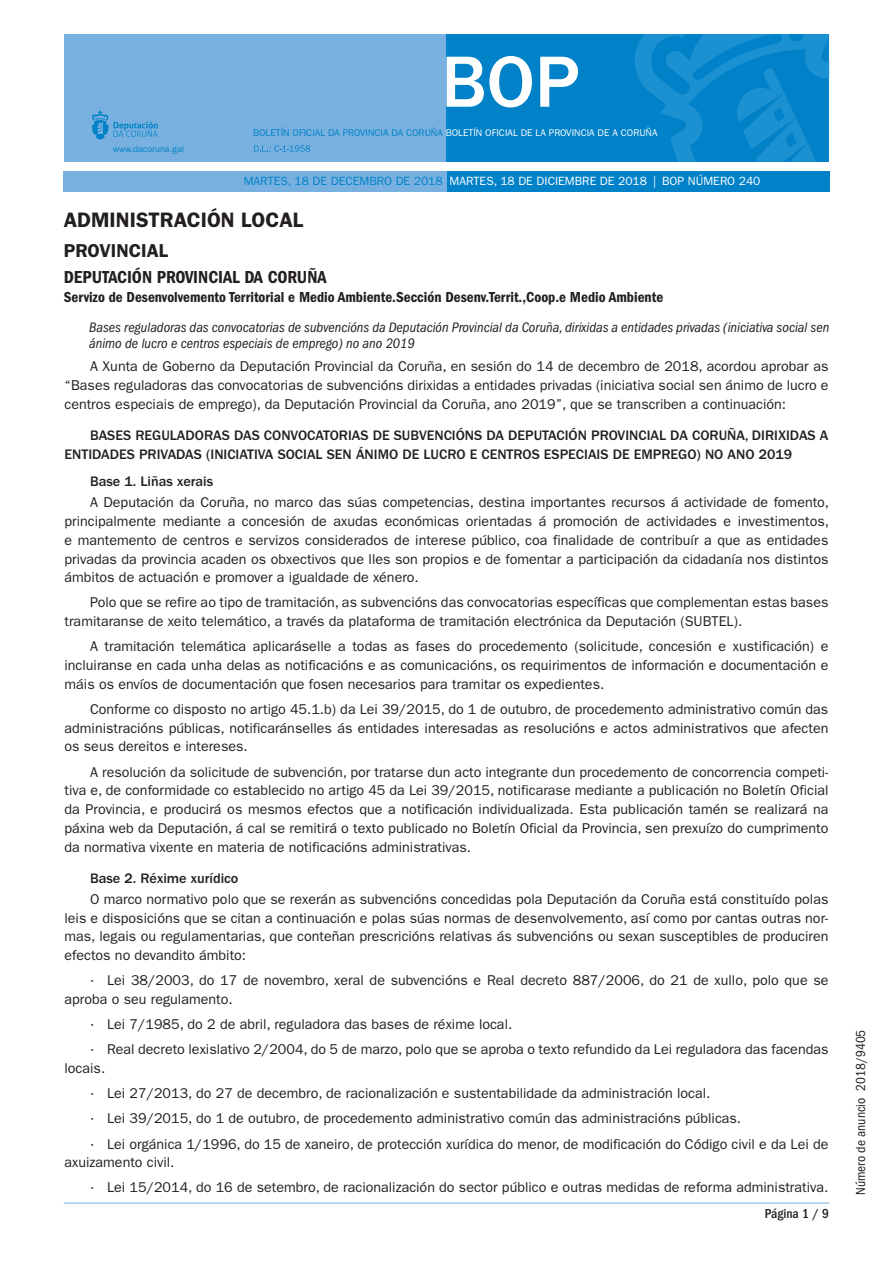
<style>
.page{position:relative;width:893px;height:1263px;background:#fff}
.page>*{position:absolute;margin:0;border:0;box-sizing:border-box;transform-origin:0 0}
.t1{font:500 75px "ITC Franklin Gothic Std";color:#fff}
.t2{font:600 21px "ITC Franklin Gothic Std";color:#231f20}
.t3{font:600 18.75px "ITC Franklin Gothic Std";color:#231f20}
.t4{font:18px "ITC Franklin Gothic Std Dm Cd";color:#231f20}
.t5{font:15px "ITC Franklin Gothic Std Dm Cd";color:#231f20}
.Párrafo_texto_normal{font:14.25px/18.8px "ITC Franklin Gothic Std";color:#231f20;text-align:justify}
.Párrafo_texto_negrit{font:500 14.25px/18.8px "ITC Franklin Gothic Std";color:#231f20}
.t6{font:italic condensed 14.25px/16.5px "ITC Franklin Gothic Std";color:#231f20}
.t7{font:condensed 13.5px "ITC Franklin Gothic Std";color:#231f20}
.Número_de_página{font:500 condensed 13.5px "ITC Franklin Gothic Std";color:#231f20}
.t8{font:12px "ITC Franklin Gothic Std";color:#fff}
.t9{font:9.75px "ITC Franklin Gothic Std";color:#fff}
.t10{font:9px "ITC Franklin Gothic Std";color:#0081c8}
.s1{color:#0081c8}
</style>
<div class="page">
<div style="left:64px;top:34px;width:382px;height:128px;background:#78b1df"></div>
<div style="left:446px;top:34px;width:383px;height:128px;background:#0081c8"></div>
<svg style="left:254px;top:145px;width:56px;height:7px"></svg>
<svg style="left:92px;top:110px;width:66px;height:30px"></svg>
<svg style="left:635px;top:34px;width:194px;height:128px"></svg>
<div style="left:446px;top:171px;width:383px;height:20px;background:#0081c8"></div>
<div style="left:64px;top:171px;width:383px;height:20px;background:#78b1df"></div>
<hr style="left:64px;top:1203px;width:765px;height:1px;background:#78b1df">
<p class="t10" style="left:113px;top:143px;width:72px">www.dacoruna.gal</p>
<h1 class="t1" style="left:441px;top:40px;width:140px">BOP</h1>
<p class="t9" style="left:253px;top:127px;width:406px"><span class="s1">BOLETÍN OFICIAL DA PROVINCIA DA CORUÑA</span> BOLETÍN OFICIAL DE LA PROVINCIA DE A CORUÑA</p>
<p class="t8" style="left:244px;top:174px;width:518px"><span class="s1">MARTES, 18 DE DECEMBRO DE 2018</span> MARTES, 18 DE DICIEMBRE DE 2018 | BOP NÚMERO 240</p>
<h2 class="t2" style="left:64px;top:207px;width:241px">ADMINISTRACIÓN LOCAL</h2>
<h3 class="t3" style="left:64px;top:239px;width:106px">PROVINCIAL</h3>
<p class="t4" style="left:64px;top:267px;width:264px">DEPUTACIÓN PROVINCIAL DA CORUÑA</p>
<p class="t5" style="left:64px;top:289px;width:601px">Servizo de Desenvolvemento Territorial e Medio Ambiente.Sección Desenv.Territ.,Coop.e Medio Ambiente</p>
<p class="t6" style="left:89px;top:319px;width:741px">Bases reguladoras das convocatorias de subvencións da Deputación Provincial da Coruña, dirixidas a entidades privadas (iniciativa social sen ánimo de lucro e centros especiais de emprego) no ano 2019</p>
<p class="Párrafo_texto_normal" style="left:65px;top:357px;width:765px;text-indent:26px">A Xunta de Goberno da Deputación Provincial da Coruña, en sesión do 14 de decembro de 2018, acordou aprobar as “Bases reguladoras das convocatorias de subvencións dirixidas a entidades privadas (iniciativa social sen ánimo de lucro e centros especiais de emprego), da Deputación Provincial da Coruña, ano 2019”, que se transcriben a continuación:</p>
<p class="Párrafo_texto_negrit" style="left:65px;top:426px;width:765px;text-indent:26px">BASES REGULADORAS DAS CONVOCATORIAS DE SUBVENCIÓNS DA DEPUTACIÓN PROVINCIAL DA CORUÑA, DIRIXIDAS A<br>ENTIDADES PRIVADAS (INICIATIVA SOCIAL SEN ÁNIMO DE LUCRO E CENTROS ESPECIAIS DE EMPREGO) NO ANO 2019</p>
<p class="Párrafo_texto_negrit" style="left:90px;top:472px;width:125px">Base 1. Liñas xerais</p>
<p class="Párrafo_texto_normal" style="left:65px;top:493px;width:766px;text-indent:26px">A Deputación da Coruña, no marco das súas competencias, destina importantes recursos á actividade de fomento, principalmente mediante a concesión de axudas económicas orientadas á promoción de actividades e investimentos, e mantemento de centros e servizos considerados de interese público, coa finalidade de contribuír a que as entidades privadas da provincia acaden os obxectivos que lles son propios e de fomentar a participación da cidadanía nos distintos ámbitos de actuación e promover a igualdade de xénero.</p>
<p class="Párrafo_texto_normal" style="left:65px;top:593px;width:765px;text-indent:26px">Polo que se refire ao tipo de tramitación, as subvencións das convocatorias específicas que complementan estas bases tramitaranse de xeito telemático, a través da plataforma de tramitación electrónica da Deputación (SUBTEL).</p>
<p class="Párrafo_texto_normal" style="left:65px;top:637px;width:765px;text-indent:26px">A tramitación telemática aplicaráselle a todas as fases do procedemento (solicitude, concesión e xustificación) e incluiranse en cada unha delas as notificacións e as comunicacións, os requirimentos de información e documentación e máis os envíos de documentación que fosen necesarios para tramitar os expedientes.</p>
<p class="Párrafo_texto_normal" style="left:65px;top:700px;width:765px;text-indent:26px">Conforme co disposto no artigo 45.1.b) da Lei 39/2015, do 1 de outubro, de procedemento administrativo común das administracións públicas, notificaránselles ás entidades interesadas as resolucións e actos administrativos que afecten os seus dereitos e intereses.</p>
<p class="Párrafo_texto_normal" style="left:65px;top:762px;width:765px;text-indent:26px">A resolución da solicitude de subvención, por tratarse dun acto integrante dun procedemento de concorrencia competi&shy;tiva e, de conformidade co establecido no artigo 45 da Lei 39/2015, notificarase mediante a publicación no Boletín Oficial da Provincia, e producirá os mesmos efectos que a notificación individualizada. Esta publicación tamén se realizará na páxina web da Deputación, á cal se remitirá o texto publicado no Boletín Oficial da Provincia, sen prexuízo do cumprimento da normativa vixente en materia de notificacións administrativas.</p>
<p class="Párrafo_texto_negrit" style="left:90px;top:869px;width:150px">Base 2. Réxime xurídico</p>
<p class="Párrafo_texto_normal" style="left:65px;top:890px;width:765px;text-indent:26px">O marco normativo polo que se rexerán as subvencións concedidas pola Deputación da Coruña está constituído polas leis e disposicións que se citan a continuación e polas súas normas de desenvolvemento, así como por cantas outras nor&shy;mas, legais ou regulamentarias, que conteñan prescricións relativas ás subvencións ou sexan susceptibles de produciren efectos no devandito ámbito:</p>
<p class="Párrafo_texto_normal" style="left:65px;top:971px;width:765px;text-indent:26px">· Lei 38/2003, do 17 de novembro, xeral de subvencións e Real decreto 887/2006, do 21 de xullo, polo que se aproba o seu regulamento.</p>
<p class="Párrafo_texto_normal" style="left:90px;top:1015px;width:424px">· Lei 7/1985, do 2 de abril, reguladora das bases de réxime local.</p>
<p class="Párrafo_texto_normal" style="left:65px;top:1040px;width:765px;text-indent:26px">· Real decreto lexislativo 2/2004, do 5 de marzo, polo que se aproba o texto refundido da Lei reguladora das facendas locais.</p>
<p class="Párrafo_texto_normal" style="left:90px;top:1084px;width:622px">· Lei 27/2013, do 27 de decembro, de racionalización e sustentabilidade da administración local.</p>
<p class="Párrafo_texto_normal" style="left:90px;top:1109px;width:653px">· Lei 39/2015, do 1 de outubro, de procedemento administrativo común das administracións públicas.</p>
<p class="Párrafo_texto_normal" style="left:65px;top:1134px;width:765px;text-indent:26px">· Lei orgánica 1/1996, do 15 de xaneiro, de protección xurídica do menor, de modificación do Código civil e da Lei de axuizamento civil.</p>
<p class="Párrafo_texto_normal" style="left:90px;top:1178px;width:740px">· Lei 15/2014, do 16 de setembro, de racionalización do sector público e outras medidas de reforma administrativa.</p>
<p class="Número_de_página" style="left:765px;top:1206px;width:66px">Página 1 / 9</p>
<p class="t7" style="left:853px;top:1195px;width:167px;rotate:-90deg">Número de anuncio 2018/9405</p>
</div>
